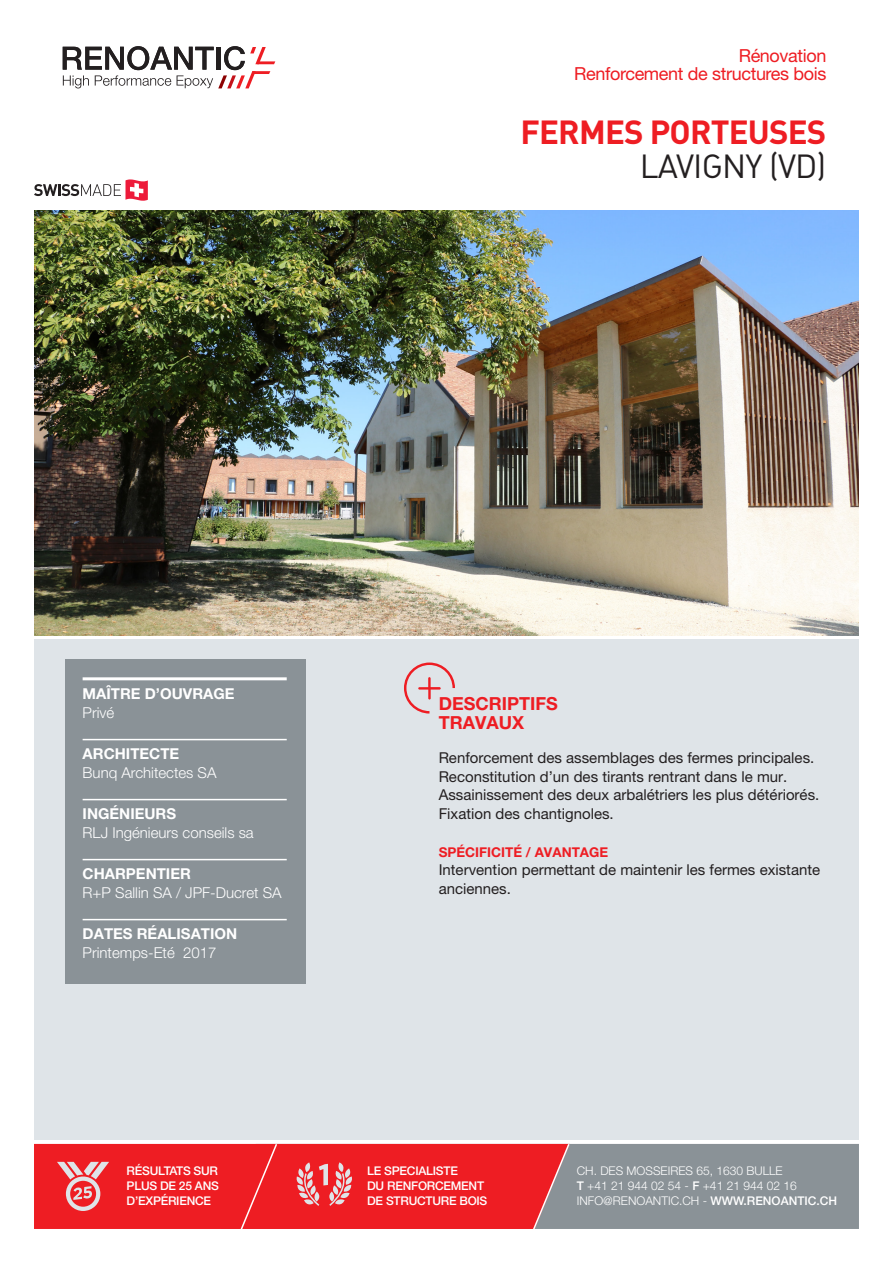
<style>
.page{position:relative;width:893px;height:1263px;background:#fff}
.page>*{position:absolute;margin:0;border:0;box-sizing:border-box;transform-origin:0 0}
.t1{font:33px "DIN Bold Alternate";letter-spacing:-.025em;color:#ee1d23}
.t2{font:33px "DIN Regular Alternate";letter-spacing:-.025em;color:#231f20}
.t3{font:18px/18.8px "Helvetica Neue LT Std";letter-spacing:-.02em;color:#ee1d23;text-align:right}
.t4{font:700 18px/18.8px "Helvetica Neue LT Pro";color:#ee1d23}
.t5{font:15px/18.8px "Helvetica Neue LT Pro";color:#231f20}
.t6{font:300 15px "Helvetica Neue LT Pro";color:#fff}
.t7{font:700 15px "Helvetica Neue LT Pro";color:#fff}
.t8{font:700 13.5px "Helvetica Neue LT Pro";color:#ee1d23}
.t9{font:300 12px/15px "Helvetica Neue LT Pro";color:#fff}
.t10{font:500 12px/15px "Helvetica Neue LT Std";letter-spacing:-.02em;color:#fff;text-align:justify}
.s1{font-weight:500}
</style>
<div class="page">
<div style="left:34px;top:639px;width:825px;height:501px;background:#dfe4e8"></div>
<svg style="left:34px;top:179px;width:114px;height:22px"></svg>
<div style="left:66px;top:659px;width:240px;height:324px;background:#8a9297"></div>
<hr style="left:83px;top:677px;width:204px;height:3px;background:#fff">
<hr style="left:83px;top:739px;width:204px;height:1px;background:#fff">
<hr style="left:83px;top:799px;width:204px;height:1px;background:#fff">
<hr style="left:83px;top:859px;width:204px;height:1px;background:#fff">
<hr style="left:83px;top:919px;width:204px;height:1px;background:#fff">
<div style="left:571px;top:1144px;width:288px;height:85px;background:#8a9297"></div>
<div style="left:34px;top:1144px;width:497px;height:85px;background:#ee1d23"></div>
<svg style="left:531px;top:1143px;width:40px;height:86px;background:#c05e63"></svg>
<svg style="left:57px;top:1162px;width:52px;height:49px;background:#e8666b"></svg>
<svg style="left:239px;top:1143px;width:39px;height:86px;background:#ee282e"></svg>
<svg style="left:63px;top:46px;width:212px;height:42px"></svg>
<svg style="left:404px;top:662px;width:51px;height:51px"></svg>
<img style="left:34px;top:210px;width:825px;height:425px">
<svg style="left:296px;top:1162px;width:57px;height:44px;background:#e86267"></svg>
<p class="t3" style="left:574px;top:45px;width:254px">Rénovation<br>Renforcement de structures bois</p>
<h1 class="t1" style="left:520px;top:111px;width:307px">FERMES PORTEUSES</h1>
<h1 class="t2" style="left:640px;top:145px;width:188px">LAVIGNY (VD)</h1>
<p class="t7" style="left:83px;top:684px;width:153px">MAÎTRE D’OUVRAGE</p>
<p class="t6" style="left:83px;top:703px;width:33px">Privé</p>
<p class="t7" style="left:83px;top:744px;width:98px">ARCHITECTE</p>
<p class="t6" style="left:83px;top:763px;width:135px">Bunq Architectes SA</p>
<p class="t7" style="left:83px;top:804px;width:95px">INGÉNIEURS</p>
<p class="t6" style="left:83px;top:823px;width:173px">RLJ Ingénieurs conseils sa</p>
<p class="t7" style="left:83px;top:864px;width:110px">CHARPENTIER</p>
<p class="t6" style="left:83px;top:883px;width:201px">R+P Sallin SA / JPF-Ducret SA</p>
<p class="t7" style="left:83px;top:924px;width:156px">DATES RÉALISATION</p>
<p class="t6" style="left:83px;top:943px;width:135px">Printemps-Eté 2017</p>
<p class="t4" style="left:439px;top:694px;width:120px">DESCRIPTIFS<br>TRAVAUX</p>
<p class="t5" style="left:439px;top:748px;width:382px">Renforcement des assemblages des fermes principales.<br>Reconstitution d’un des tirants rentrant dans le mur.<br>Assainissement des deux arbalétriers les plus détériorés.<br>Fixation des chantignoles.</p>
<p class="t8" style="left:439px;top:843px;width:171px">SPÉCIFICITÉ / AVANTAGE</p>
<p class="t5" style="left:439px;top:860px;width:383px">Intervention permettant de maintenir les fermes existante anciennes.</p>
<p class="t10" style="left:127px;top:1163px;width:94px">RÉSULTATS SUR PLUS DE 25 ANS D’EXPÉRIENCE</p>
<p class="t10" style="left:367px;top:1163px;width:122px;text-align:left">LE SPECIALISTE<br>DU RENFORCEMENT<br>DE STRUCTURE BOIS</p>
<p class="t9" style="left:577px;top:1163px;width:262px">CH. DES MOSSEIRES 65, 1630 BULLE<br><span class="s1">T</span> +41 21 944 02 54 - <span class="s1">F</span> +41 21 944 02 16<br>INFO@RENOANTIC.CH - <span class="s1">WWW.RENOANTIC.CH</span></p>
</div>
